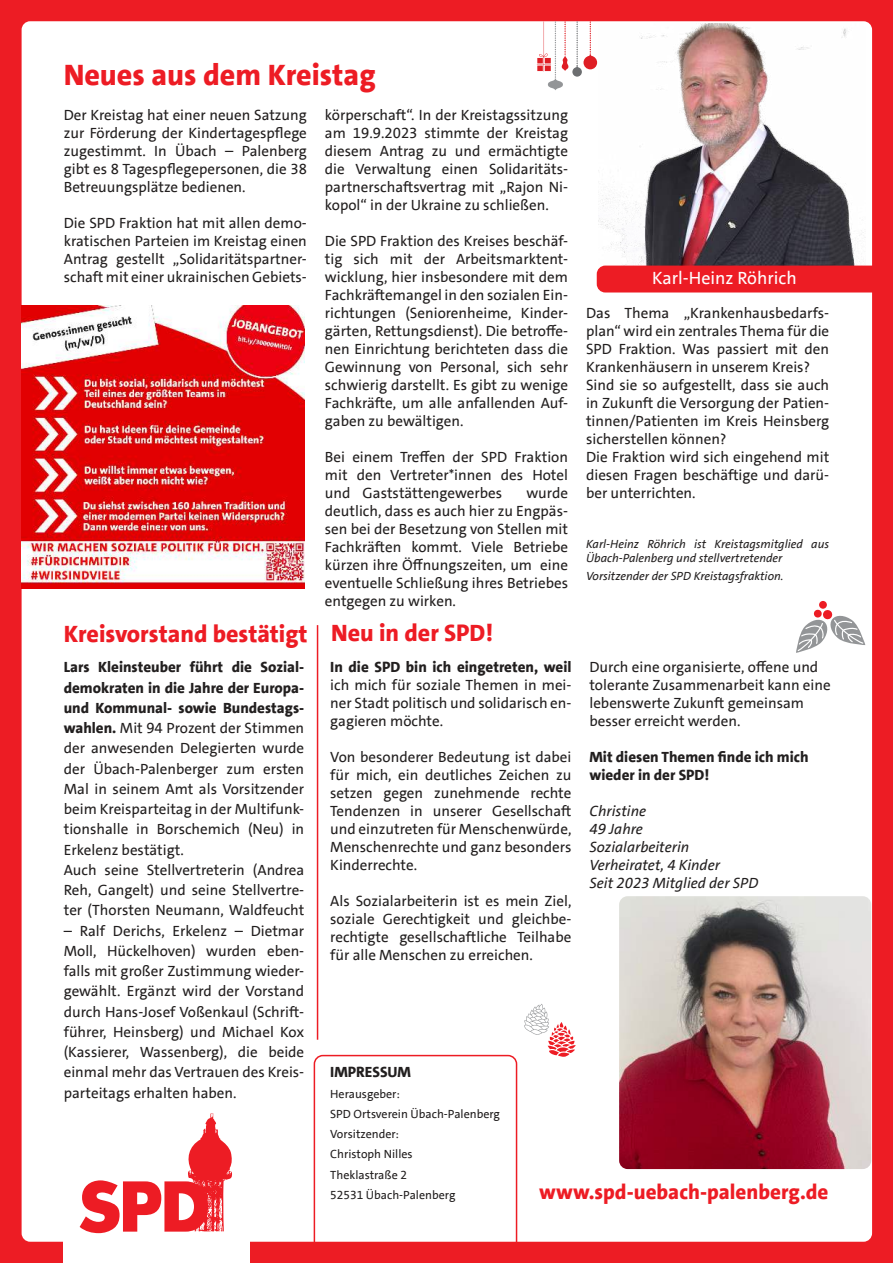
<style>
.page{position:relative;width:893px;height:1263px;background:#ed1c24}
.page>*{position:absolute;margin:0;border:0;box-sizing:border-box;transform-origin:0 0}
.t1{font:800 30px "SPD The Sans";color:#ed1c24}
.t2{font:800 24px "SPD The Sans";color:#ed1c24}
.t3{font:800 21px "SPD The Sans";color:#ed1c24}
.t4{font:18px "SPD The Sans";color:#fff}
.t5{font:15px/18px "SPD The Sans";color:#221f1f;text-align:justify}
.t6{font:italic 15px/18px "SPD The Sans";color:#221f1f}
.t7{font:800 15px/18px "SPD The Sans";color:#221f1f}
.t8{font:800 15px "SPD The Sans Versal";color:#221f1f}
.t9{font:italic 12px/14.4px "SPD The Sans";color:#221f1f}
.t10{font:12px/20.2px "SPD The Sans";color:#221f1f}
.s1{font-weight:800}
</style>
<div class="page">
<div style="left:22px;top:21px;width:850px;height:1221px;background:#fff;border-radius:9px"></div>
<div style="left:64px;top:1097px;width:186px;height:166px;background:#fff"></div>
<svg style="left:80px;top:1113px;width:152px;height:120px"></svg>
<svg style="left:314px;top:1055px;width:203px;height:187px"></svg>
<img style="left:599px;top:23px;width:266px;height:268px">
<div style="left:597px;top:266px;width:288px;height:26px;background:#ed1c24;border-radius:9px"></div>
<svg style="left:524px;top:1004px;width:52px;height:53px"></svg>
<svg style="left:537px;top:21px;width:60px;height:69px"></svg>
<img style="left:22px;top:306px;width:282px;height:283px">
<div style="left:819px;top:601px;width:8px;height:8px;background:#ed1c24;border-radius:50%"></div>
<svg style="left:796px;top:609px;width:69px;height:44px"></svg>
<img style="left:619px;top:896px;width:252px;height:273px">
<hr style="left:317px;top:625px;width:1px;height:415px;background:#ed1c24">
<h1 class="t1" style="left:64px;top:59px;width:313px">Neues aus dem Kreistag</h1>
<p class="t5" style="left:64px;top:106px;width:245px">Der Kreistag hat einer neuen Satzung zur Förderung der Kindertagespflege zugestimmt. In Übach – Palenberg gibt es 8 Tagespflegepersonen, die 38<br>Betreuungsplätze bedienen.</p>
<p class="t5" style="left:64px;top:214px;width:245px">Die SPD Fraktion hat mit allen demo&shy;kratischen Parteien im Kreistag einen Antrag gestellt „Solidaritätspartner&shy;schaft mit einer ukrainischen Gebiets-</p>
<h2 class="t2" style="left:64px;top:621px;width:245px">Kreisvorstand bestätigt</h2>
<p class="t5" style="left:325px;top:106px;width:245px">körperschaft“. In der Kreistagssitzung am 19.9.2023 stimmte der Kreistag diesem Antrag zu und ermächtigte die Verwaltung einen Solidaritäts&shy;partnerschaftsvertrag mit „Rajon Ni&shy;kopol“ in der Ukraine zu schließen.</p>
<p class="t5" style="left:325px;top:232px;width:245px">Die SPD Fraktion des Kreises beschäf&shy;tig sich mit der Arbeitsmarktent&shy;wicklung, hier insbesondere mit dem Fachkräftemangel in den sozialen Ein&shy;richtungen (Seniorenheime, Kinder&shy;gärten, Rettungsdienst). Die betroffe&shy;nen Einrichtung berichteten dass die Gewinnung von Personal, sich sehr schwierig darstellt. Es gibt zu wenige Fachkräfte, um alle anfallenden Auf&shy;gaben zu bewältigen.</p>
<p class="t5" style="left:325px;top:448px;width:245px">Bei einem Treffen der SPD Fraktion mit den Vertreter*innen des Hotel und Gaststättengewerbes</p>
<p class="t5" style="left:325px;top:484px;width:245px;text-indent:201px">wurde deutlich, dass es auch hier zu Engpäs&shy;sen bei der Besetzung von Stellen mit Fachkräften kommt. Viele Betriebe kürzen ihre Öffnungszeiten, um eine eventuelle Schließung ihres Betriebes entgegen zu wirken.</p>
<h2 class="t2" style="left:331px;top:620px;width:163px">Neu in der SPD!</h2>
<p class="t4" style="left:652px;top:269px;width:146px">Karl-Heinz Röhrich</p>
<p class="t5" style="left:586px;top:304px;width:245px;text-align:left">Das Thema „Krankenhausbedarfs&shy;plan“ wird ein zentrales Thema für die SPD Fraktion. Was passiert mit den Krankenhäusern in unserem Kreis?<br>Sind sie so aufgestellt, dass sie auch in Zukunft die Versorgung der Patien&shy;tinnen/Patienten im Kreis Heinsberg sicherstellen können?<br>Die Fraktion wird sich eingehend mit diesen Fragen beschäftige und darü&shy;ber unterrichten.</p>
<p class="t9" style="left:586px;top:537px;width:245px">Karl-Heinz Röhrich ist Kreistagsmitglied aus<br>Übach-Palenberg und stellvertretender</p>
<p class="t9" style="left:586px;top:570px;width:199px">Vorsitzender der SPD Kreistagsfraktion.</p>
<p class="t5" style="left:64px;top:658px;width:242px;line-height:20.2px;text-align:left"><span class="s1">Lars Kleinsteuber führt die Sozial&shy;demokraten in die Jahre der Europa&shy;und Kommunal- sowie Bundestags&shy;wahlen.</span> Mit 94 Prozent der Stimmen der anwesenden Delegierten wurde der Übach-Palenberger zum ersten Mal in seinem Amt als Vorsitzender beim Kreisparteitag in der Multifunk&shy;tionshalle in Borschemich (Neu) in Erkelenz bestätigt.<br>Auch seine Stellvertreterin (Andrea Reh, Gangelt) und seine Stellvertre&shy;ter (Thorsten Neumann, Waldfeucht</p>
<p class="t5" style="left:64px;top:921px;width:242px;line-height:20.2px">– Ralf Derichs, Erkelenz – Dietmar Moll, Hückelhoven) wurden eben&shy;falls mit großer Zustimmung wieder&shy;gewählt. Ergänzt wird der Vorstand durch Hans-Josef Voßenkaul (Schrift&shy;führer, Heinsberg) und Michael Kox (Kassierer, Wassenberg), die beide einmal mehr das Vertrauen des Kreis&shy;parteitags erhalten haben.</p>
<p class="t7" style="left:330px;top:659px;width:243px">In die SPD bin ich eingetreten, weil</p>
<p class="t5" style="left:330px;top:677px;width:243px">ich mich für soziale Themen in mei&shy;ner Stadt politisch und solidarisch en&shy;gagieren möchte.</p>
<p class="t5" style="left:330px;top:749px;width:243px">Von besonderer Bedeutung ist dabei für mich, ein deutliches Zeichen zu setzen gegen zunehmende rechte Tendenzen in unserer Gesellschaft und einzutreten für Menschenwürde, Menschenrechte und ganz besonders Kinderrechte.</p>
<p class="t5" style="left:330px;top:893px;width:243px">Als Sozialarbeiterin ist es mein Ziel, soziale Gerechtigkeit und gleichbe&shy;rechtigte gesellschaftliche Teilhabe für alle Menschen zu erreichen.</p>
<p class="t5" style="left:589px;top:658px;width:243px;text-align:left">Durch eine organisierte, offene und tolerante Zusammenarbeit kann eine lebenswerte Zukunft gemeinsam besser erreicht werden.</p>
<p class="t7" style="left:589px;top:748px;width:221px">Mit diesen Themen finde ich mich wieder in der SPD!</p>
<p class="t6" style="left:589px;top:803px;width:170px">Christine<br>49 Jahre<br>Sozialarbeiterin<br>Verheiratet, 4 Kinder<br>Seit 2023 Mitglied der SPD</p>
<p class="t8" style="left:330px;top:1063px;width:82px">IMPRESSUM</p>
<p class="t10" style="left:330px;top:1084px;width:171px">Herausgeber:<br>SPD Ortsverein Übach-Palenberg<br>Vorsitzender:<br>Christoph Nilles<br>Theklastraße 2<br>52531 Übach-Palenberg</p>
<h3 class="t3" style="left:539px;top:1181px;width:291px">www.spd-uebach-palenberg.de</h3>
</div>
